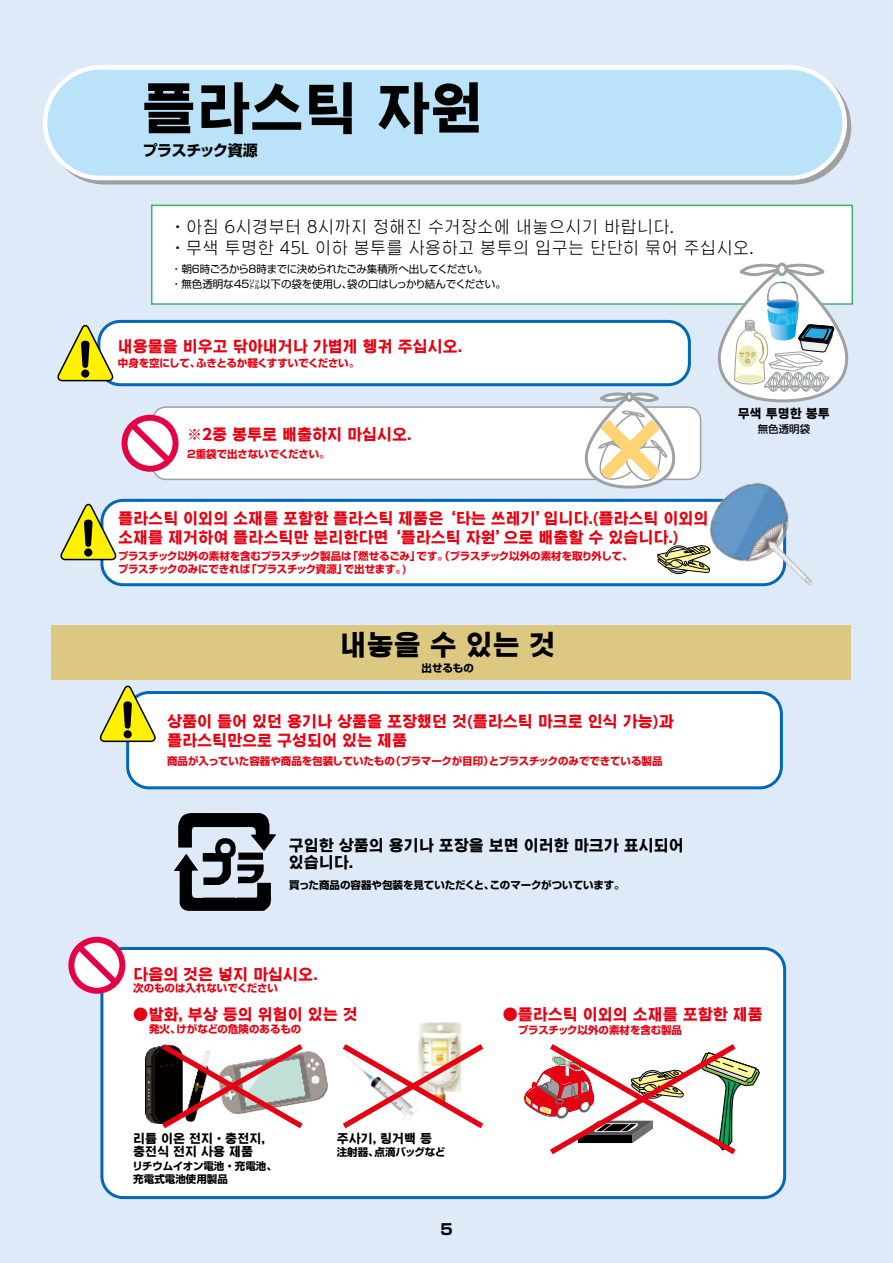
<style>
.page{position:relative;width:893px;height:1263px;background:#dfeaf8}
.page>*{position:absolute;margin:0;border:0;box-sizing:border-box;transform-origin:0 0}
.t1{font:700 54px "UD Shin Go Hang Koc";color:#000}
.t2{font:700 27px "UD Shin Go Hang Koc";color:#000}
.t3{font:300 16.5px/21px "UD Shin Go Hang Koc";color:#000}
.t4{font:700 15px/19.5px "UD Shin Go Hang Koc";color:#e60012}
.t5{font:700 15px/16.5px "UD Shin Go Hang Koc";color:#000}
.t6{font:700 15px "Shin Go Pro";letter-spacing:-.035em;color:#000}
.t7{font:700 12px/13.5px "UD Shin Go Hang Koc";color:#000}
.t8{font:700 10.5px/13.5px "Shin Go Pro";letter-spacing:-.015em;color:#e60012}
.t9{font:700 10.5px/13.5px "Shin Go Pro";color:#000}
.t10{font:10.5px/15px "Shin Go Pro";letter-spacing:-.03em;color:#000}
.t11{font:500 10.5px "Shin Go Pro";color:#000}
.s1{font-family:"Koz Go Pr 6 N";font-weight:400}
</style>
<div class="page">
<div style="left:47px;top:69px;width:804px;height:116px;border:4px solid #9fa0a0;border-radius:55px"></div>
<div style="left:45px;top:67px;width:800px;height:111px;background:#bae3f9;border-radius:55px"></div>
<div style="left:43px;top:65px;width:804px;height:115px;border:4px solid #fff;border-radius:55px"></div>
<div style="left:152px;top:205px;width:700px;height:99px;background:#fff"></div>
<div style="left:151px;top:205px;width:702px;height:100px;border:2px solid #3eb370"></div>
<div style="left:153px;top:407px;width:548px;height:72px;background:#fff;border-radius:13px"></div>
<div style="left:152px;top:406px;width:549px;height:74px;border:2px solid #9fa0a0;border-radius:13px"></div>
<div style="left:122px;top:415px;width:57px;height:57px;border:6px solid #e60044;border-radius:50%"></div>
<svg style="left:125px;top:417px;width:52px;height:52px"></svg>
<div style="left:99px;top:321px;width:590px;height:64px;background:#fff;border-radius:21px"></div>
<div style="left:97px;top:320px;width:594px;height:66px;border:3px solid #0068b7;border-radius:21px"></div>
<svg style="left:57px;top:325px;width:57px;height:57px"></svg>
<svg style="left:583px;top:392px;width:94px;height:97px"></svg>
<div style="left:102px;top:500px;width:683px;height:85px;background:#fff;border-radius:21px"></div>
<div style="left:100px;top:499px;width:686px;height:87px;border:3px solid #0068b7;border-radius:21px"></div>
<div style="left:128px;top:692px;width:653px;height:96px;background:#fff;border-radius:21px"></div>
<div style="left:126px;top:691px;width:657px;height:98px;border:3px solid #0068b7;border-radius:21px"></div>
<div style="left:51px;top:625px;width:799px;height:54px;background:#dcc880"></div>
<svg style="left:60px;top:504px;width:57px;height:57px"></svg>
<div style="left:102px;top:948px;width:683px;height:249px;background:#fff;border-radius:21px"></div>
<div style="left:100px;top:947px;width:686px;height:252px;border:3px solid #0068b7;border-radius:21px"></div>
<svg style="left:99px;top:685px;width:57px;height:58px"></svg>
<img style="left:174px;top:813px;width:102px;height:98px">
<svg style="left:716px;top:263px;width:134px;height:140px"></svg>
<svg style="left:657px;top:545px;width:27px;height:29px"></svg>
<img style="left:684px;top:456px;width:129px;height:131px">
<img style="left:145px;top:1047px;width:11px;height:76px">
<img style="left:309px;top:1051px;width:19px;height:51px">
<img style="left:418px;top:1022px;width:44px;height:17px">
<svg style="left:156px;top:1044px;width:153px;height:85px"></svg>
<svg style="left:342px;top:1039px;width:142px;height:90px"></svg>
<svg style="left:524px;top:1044px;width:236px;height:111px"></svg>
<div style="left:68px;top:937px;width:57px;height:57px;border:6px solid #e60044;border-radius:50%"></div>
<svg style="left:71px;top:939px;width:53px;height:52px"></svg>
<h1 class="t1" style="left:142px;top:69px;width:343px">플라스틱 자원</h1>
<h3 class="t6" style="left:143px;top:139px;width:116px">プラスチック資源</h3>
<h3 class="t3" style="left:169px;top:216px;width:586px">·아침 6시경부터 8시까지 정해진 수거장소에 내놓으시기 바랍니다.<br>·무색 투명한 45L 이하 봉투를 사용하고 봉투의 입구는 단단히 묶어 주십시오.</h3>
<p class="t10" style="left:171px;top:261px;width:336px">・朝6時ごろから8時までに決められたごみ集積所へ出してください。<br>・無色透明な45㍑以下の袋を使用し、袋の口はしっかり結んでください。</p>
<h3 class="t4" style="left:118px;top:336px;width:346px">내용물을 비우고 닦아내거나 가볍게 헹궈 주십시오.</h3>
<p class="t8" style="left:118px;top:355px;width:243px">中身を空にして、ふきとるか軽くすすいでください。</p>
<p class="t7" style="left:738px;top:406px;width:93px">무색 투명한 봉투</p>
<h3 class="t4" style="left:187px;top:424px;width:226px">※2중 봉투로 배출하지 마십시오.</h3>
<p class="t11" style="left:758px;top:420px;width:54px">無色透明袋</p>
<p class="t8" style="left:187px;top:446px;width:144px">2重袋で出さないでください。</p>
<h3 class="t4" style="left:118px;top:508px;width:592px">플라스틱 이외의 소재를 포함한 플라스틱 제품은 ‘타는 쓰레기’입니다.(플라스틱 이외의 소재를 제거하여 플라스틱만 분리한다면 ‘플라스틱 자원’으로 배출할 수 있습니다.)</h3>
<p class="t8" style="left:118px;top:548px;width:516px">プラスチック以外の素材を含むプラスチック製品は「燃せるごみ」です。（プラスチック以外の素材を取り外して、プラスチックのみにできれば「プラスチック資源」で出せます。)</p>
<h2 class="t2" style="left:340px;top:625px;width:217px">내놓을 수 있는 것</h2>
<p class="t9" style="left:422px;top:660px;width:54px">出せるもの</p>
<h3 class="t4" style="left:167px;top:711px;width:508px">상품이 들어 있던 용기나 상품을 포장했던 것(플라스틱 마크로 인식 가능)과 플라스틱만으로 구성되어 있는 제품</h3>
<p class="t8" style="left:167px;top:753px;width:497px">商品が入っていた容器や商品を包装していたもの（プラマークが目印）とプラスチックのみでできている製品</p>
<h3 class="t5" style="left:289px;top:837px;width:396px">구입한 상품의 용기나 포장을 보면 이러한 마크가 표시되어 있습니다.</h3>
<p class="t9" style="left:289px;top:877px;width:337px">買った商品の容器や包装を見ていただくと、このマークがついています。</p>
<h3 class="t4" style="left:133px;top:964px;width:186px">다음의 것은 넣지 마십시오.</h3>
<p class="t8" style="left:133px;top:980px;width:146px">次のものは入れないでください</p>
<h3 class="t4" style="left:133px;top:1004px;width:226px"><span class="s1">●</span>발화, 부상 등의 위험이 있는 것</h3>
<p class="t8" style="left:149px;top:1021px;width:154px">発火、けがなどの危険のあるもの</p>
<p class="t7" style="left:133px;top:1131px;width:133px">리튬 이온 전지ㆍ충전지, 충전식 전지 사용 제품</p>
<p class="t9" style="left:133px;top:1158px;width:146px">リチウムイオン電池•充電池、充電式電池使用製品</p>
<p class="t7" style="left:337px;top:1131px;width:97px">주사기, 링거백 등</p>
<p class="t9" style="left:337px;top:1144px;width:110px">注射器、点滴バッグなど</p>
<h3 class="t6" style="left:440px;top:1218px;width:14px">5</h3>
<h3 class="t4" style="left:503px;top:1004px;width:261px"><span class="s1">●</span>플라스틱 이외의 소재를 포함한 제품</h3>
<p class="t8" style="left:518px;top:1022px;width:165px">プラスチック以外の素材を含む製品</p>
</div>
